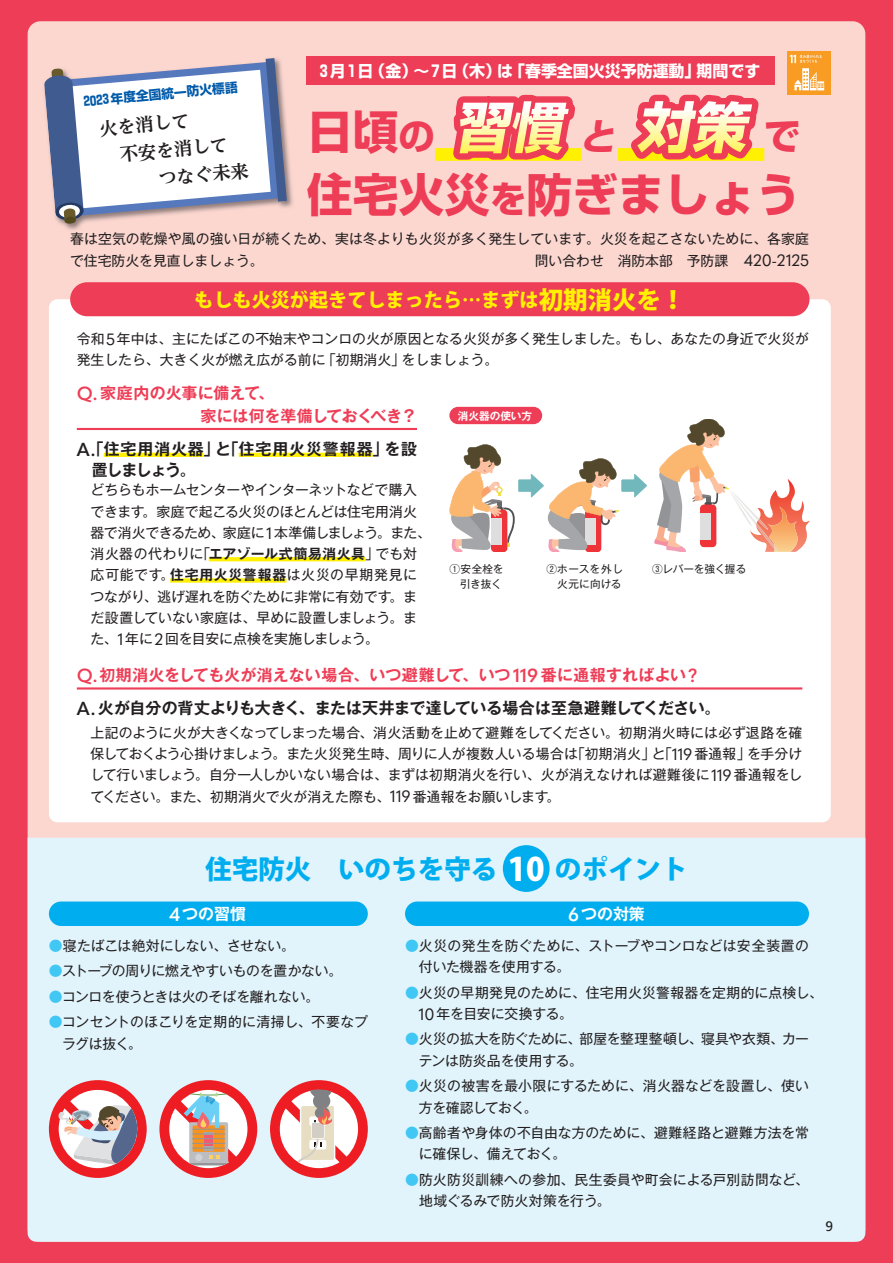
<style>
.page{position:relative;width:893px;height:1263px;background:#ee3d56}
.page>*{position:absolute;margin:0;border:0;box-sizing:border-box;transform-origin:0 0}
.t1{font:italic 700 54.9px "Shin Go Pro";color:#fff}
.t2{font:700 45.75px "Shin Go Pro";color:#ee3d56}
.t3{font:800 26.55px "Koz Go Std";color:#00aeef}
.t4{font:800 19.2px "Koz Go Std";color:#fff101}
.t5{font:700 18px/27.8px "UD Reimin Pro";color:#231f20}
.t6{font:700 15.9px/33px "Gothic MB101 Pr 6 N De";letter-spacing:.005em;color:#231f20}
.t7{font:700 15.9px "Shin Go Pro";color:#fff}
.t8{font:700 15.9px/21.3px "Gothic MB101 Pr 6 N De";letter-spacing:.05em;color:#231f20}
.t9{font:700 15.9px/22.4px "Gothic MB101 Pr 6 N De";color:#ee3d56}
.t10{font:700 15.9px "Gothic MB101 Pr 6 N De";color:#fff}
.t11{font:13.8px/21.3px "Gothic MB101 Pr 6 N";color:#231f20}
.t12{font:13.8px "Frutiger LT Std";color:#231f20}
.t13{font:700 12.75px "Shin Go Pro";color:#015aaa}
.t14{font:10.65px/14.9px "Gothic MB101 Pr 6 N";letter-spacing:.005em;color:#231f20}
.t15{font:10.65px "Gothic MB101 Pr 6 N";letter-spacing:-.015em;color:#231f20}
.t16{font:700 10.65px "Gothic MB101 Pr 6 N De";color:#fff}
.s1{font-style:normal;font-size:45.75px;color:#ee3d56}
.s2{font-style:normal;font-size:36.6px;color:#ee3d56}
.s3{font-size:36.6px;color:#ee3d56}
.s4{font-size:36.6px}
.s5{font-family:"Quasimoda";font-size:16.2px}
.s6{font-size:24.45px}
.s7{font-family:"Quasimoda";font-weight:600;font-size:18.6px}
.s8{font-family:"Gothic MB101 Pr 6 N De";font-weight:700}
.s9{font-family:"Quasimoda";font-weight:600;font-size:18.6px;color:#ee3d56}
.s10{color:#ee3d56}
.s11{font-size:31.95px;color:#fff}
.s12{color:#40c7f4}
</style>
<div class="page">
<div style="left:28px;top:21px;width:837px;height:1221px;background:#fcd7d0;border-radius:13px"></div>
<div style="left:49px;top:299px;width:782px;height:523px;background:#fff;border-radius:9px"></div>
<div style="left:28px;top:838px;width:837px;height:404px;background:#e1f4fc"></div>
<div style="left:70px;top:282px;width:739px;height:34px;background:#ee3d56;border-radius:17px"></div>
<div style="left:503px;top:845px;width:47px;height:47px;background:#00aeef;border-radius:50%"></div>
<div style="left:618px;top:148px;width:146px;height:13px;background:#fff101"></div>
<svg style="left:435px;top:94px;width:147px;height:67px"></svg>
<svg style="left:620px;top:94px;width:145px;height:67px"></svg>
<div style="left:306px;top:56px;width:468px;height:29px;background:#ee3d56"></div>
<img style="left:61px;top:137px;width:232px;height:93px">
<svg style="left:44px;top:58px;width:243px;height:166px"></svg>
<div style="left:64px;top:216px;width:12px;height:8px;background:#53491e;border-radius:50%"></div>
<hr style="left:77px;top:428px;width:340px;height:2px;background:#ee3d56">
<svg style="left:104px;top:453px;width:99px;height:4px"></svg>
<svg style="left:239px;top:453px;width:134px;height:4px"></svg>
<svg style="left:209px;top:557px;width:156px;height:4px"></svg>
<div style="left:170px;top:578px;width:116px;height:5px;background:#fff101"></div>
<hr style="left:77px;top:687px;width:725px;height:2px;background:#ee3d56">
<div style="left:49px;top:901px;width:319px;height:25px;background:#00aeef;border-radius:12px"></div>
<div style="left:449px;top:407px;width:93px;height:17px;background:#ee3d56;border-radius:9px"></div>
<div style="left:405px;top:901px;width:404px;height:25px;background:#00aeef;border-radius:12px"></div>
<svg style="left:654px;top:419px;width:156px;height:133px"></svg>
<svg style="left:449px;top:444px;width:198px;height:108px"></svg>
<svg style="left:49px;top:1080px;width:98px;height:98px;background:#d79ea4"></svg>
<svg style="left:270px;top:1080px;width:98px;height:98px;background:#e9abab"></svg>
<svg style="left:159px;top:1080px;width:98px;height:98px;background:#e0a3a2"></svg>
<div style="left:787px;top:51px;width:44px;height:44px;background:#f89c24"></div>
<svg style="left:790px;top:55px;width:34px;height:35px"></svg>
<p class="t13" style="left:83px;top:92px;width:156px;rotate:-6deg">2023年度全国統一防火標語</p>
<h3 class="t5" style="left:97px;top:115px;width:146px;rotate:-6deg">火を消して<br>　不安を消して　　　つなぐ未来</h3>
<p class="t7" style="left:320px;top:58px;width:442px">3月1日（金）～7日（木）は「春季全国火災予防運動」期間です</p>
<h1 class="t1" style="left:307px;top:84px;width:495px"><span class="s1">日頃</span><span class="s2">の</span> 習慣 <span class="s3">と</span> 対策 <span class="s2">で</span></h1>
<h2 class="t2" style="left:307px;top:158px;width:495px">住宅火災<span class="s4">を</span>防ぎましょう</h2>
<p class="t11" style="left:70px;top:228px;width:740px">春は空気の乾燥や風の強い日が続くため、実は冬よりも火災が多く発生しています。火災を起こさないために、各家庭で住宅防火を見直しましょう。</p>
<p class="t11" style="left:535px;top:249px;width:276px">問い合わせ　消防本部　予防課　<span class="s5">420-2125</span></p>
<h3 class="t4" style="left:194px;top:287px;width:493px">もしも火災が起きてしまったら…まずは<span class="s6">初期消火を！</span></h3>
<p class="t11" style="left:77px;top:327px;width:734px">令和<span class="s5">5</span>年中は、主にたばこの不始末やコンロの火が原因となる火災が多く発生しました。もし、あなたの身近で火災が発生したら、大きく火が燃え広がる前に「初期消火」をしましょう。</p>
<p class="t9" style="left:200px;top:381px;width:218px;text-indent:-124px"><span class="s7">Q.</span>家庭内の火事に備えて、<br>家には何を準備しておくべき？</p>
<p class="t8" style="left:92px;top:437px;width:327px;text-indent:-15px"><span class="s7">A.</span>「住宅用消火器」と「住宅用火災警報器」を設置しましょう。</p>
<p class="t11" style="left:91px;top:479px;width:342px">どちらもホームセンターやインターネットなどで購入できます。家庭で起こる火災のほとんどは住宅用消火器で消火できるため、家庭に <span class="s5">1</span> 本準備しましょう。また、消火器の代わりに「<span class="s8">エアゾール式簡易消火具</span>」でも対応可能です。<span class="s8">住宅用火災警報器</span>は火災の早期発見につながり、逃げ遅れを防ぐために非常に有効です。まだ設置していない家庭は、早めに設置しましょう。また、<span class="s5">1</span>年に <span class="s5">2</span> 回を目安に点検を実施しましょう。</p>
<p class="t6" style="left:77px;top:658px;width:645px"><span class="s9">Q.</span> <span class="s10">初期消火をしても火が消えない場合、いつ避難して、いつ</span><span class="s9">119</span><span class="s10">番に通報すればよい</span><span class="s9">?<br></span><span class="s7">A.</span>火が自分の背丈よりも大きく、または天井まで達している場合は至急避難してください。</p>
<p class="t11" style="left:91px;top:721px;width:713px;text-align:justify">上記のように火が大きくなってしまった場合、消火活動を止めて避難をしてください。初期消火時には必ず退路を確保しておくよう心掛けましょう。また火災発生時、周りに人が複数人いる場合は「初期消火」と「<span class="s5">119</span>番通報」を手分けして行いましょう。自分一人しかいない場合は、まずは初期消火を行い、火が消えなければ避難後に<span class="s5">119</span>番通報をしてください。また、初期消火で火が消えた際も、<span class="s5">119</span> 番通報をお願いします。</p>
<p class="t16" style="left:458px;top:407px;width:76px">消火器の使い方</p>
<p class="t14" style="left:449px;top:561px;width:56px">①安全栓を　引き抜く</p>
<p class="t14" style="left:546px;top:561px;width:78px;text-align:right">②ホースを外し火元に向ける</p>
<p class="t15" style="left:652px;top:560px;width:96px">③レバーを強く握る</p>
<h3 class="t3" style="left:205px;top:851px;width:484px">住宅防火　いのちを守る <span class="s11">10</span> のポイント</h3>
<p class="t10" style="left:169px;top:900px;width:78px"><span class="s7">4</span>つの習慣</p>
<p class="t11" style="left:49px;top:934px;width:248px"><span class="s12">●</span>寝たばこは絶対にしない、させない。</p>
<p class="t11" style="left:49px;top:959px;width:295px"><span class="s12">●</span>ストーブの周りに燃えやすいものを置かない。</p>
<p class="t11" style="left:49px;top:985px;width:272px"><span class="s12">●</span>コンロを使うときは火のそばを離れない。</p>
<p class="t11" style="left:62px;top:1010px;width:307px;text-indent:-13px"><span class="s12">●</span>コンセントのほこりを定期的に清掃し、不要なプラグは抜く。</p>
<p class="t10" style="left:568px;top:900px;width:78px"><span class="s7">6</span>つの対策</p>
<p class="t11" style="left:419px;top:934px;width:392px;text-indent:-14px"><span class="s12">●</span>火災の発生を防ぐために、ストーブやコンロなどは安全装置の付いた機器を使用する。</p>
<p class="t11" style="left:419px;top:981px;width:406px;text-indent:-14px"><span class="s12">●</span>火災の早期発見のために、住宅用火災警報器を定期的に点検し、<br><span class="s5">10</span>年を目安に交換する。</p>
<p class="t11" style="left:419px;top:1027px;width:392px;text-indent:-14px"><span class="s12">●</span>火災の拡大を防ぐために、部屋を整理整頓し、寝具や衣類、カーテンは防炎品を使用する。</p>
<p class="t11" style="left:419px;top:1074px;width:392px;text-indent:-14px"><span class="s12">●</span>火災の被害を最小限にするために、消火器などを設置し、使い方を確認しておく。</p>
<p class="t11" style="left:419px;top:1121px;width:392px;text-indent:-14px"><span class="s12">●</span>高齢者や身体の不自由な方のために、避難経路と避難方法を常に確保し、備えておく。</p>
<p class="t11" style="left:419px;top:1168px;width:391px;text-indent:-14px"><span class="s12">●</span>防火防災訓練への参加、民生委員や町会による戸別訪問など、地域ぐるみで防火対策を行う。</p>
<p class="t12" style="left:825px;top:1218px;width:9px">9</p>
</div>
